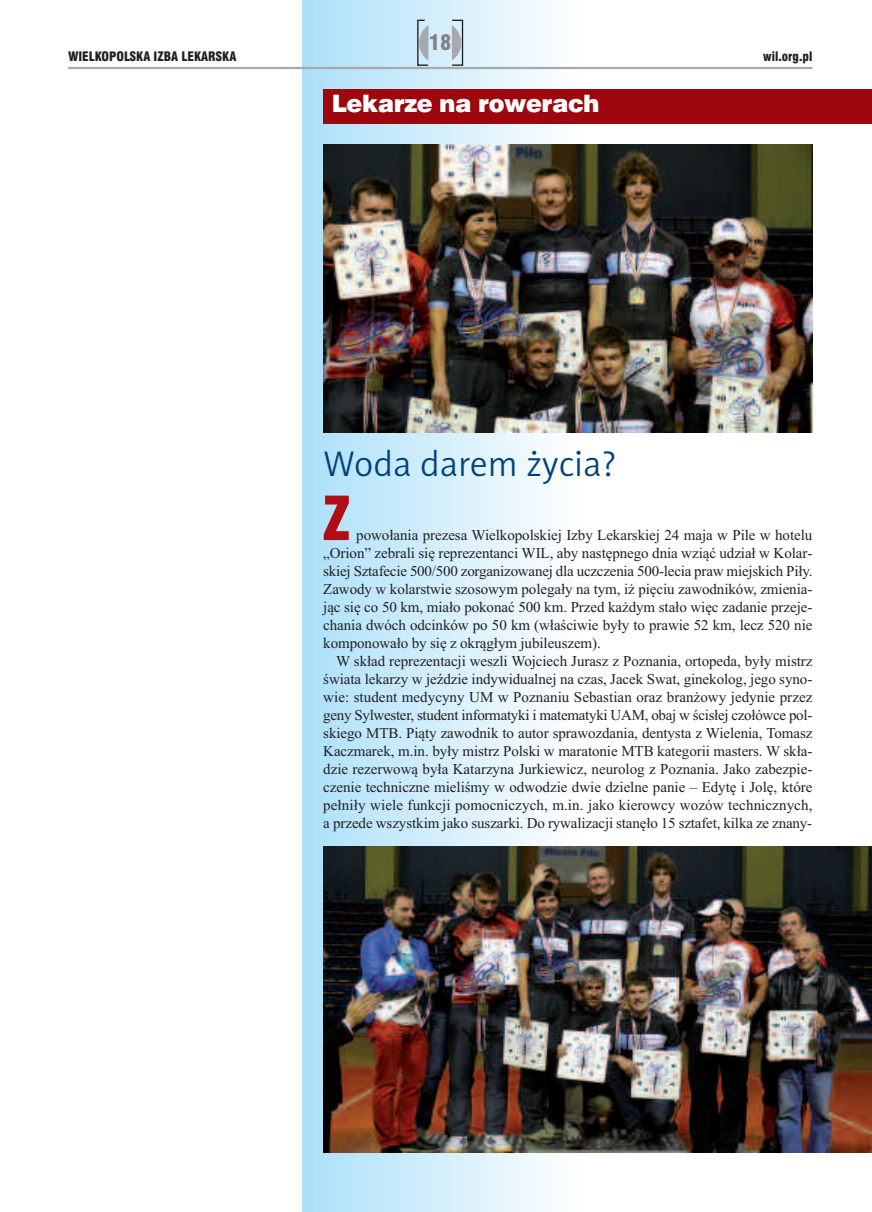
<style>
.page{position:relative;width:872px;height:1212px;background:#fff}
.page>*{position:absolute;margin:0;border:0;box-sizing:border-box;transform-origin:0 0}
.t1{font:900 condensed 66px "Myriad Pro";color:#b00d15}
.t2{font:36px "Naomi Sans EFNTT Light";color:#004279}
.t3{font:24px "Swis 721 Blk EU";letter-spacing:-.02em;color:#fff}
.t4{font:21px "Swis 721 Blk Cn EU";color:#808285}
.t5{font:15px/18px "Times New Roman";letter-spacing:-.005em;color:#231f20;text-align:justify}
.t6{font:12.75px "Swis 721 Blk Cn EU";color:#231f20}
</style>
<div class="page">
<div style="left:302px;top:0;width:276px;height:1212px;background:linear-gradient(to right,#abdff7,#fcfdfd)"></div>
<div style="left:451px;top:20px;width:12px;height:46px;border:1px solid #231f20"></div>
<svg style="left:452px;top:25px;width:9px;height:35px"></svg>
<svg style="left:416px;top:19px;width:13px;height:48px"></svg>
<hr style="left:68px;top:67px;width:744px;height:2px;background:#a8a9ad">
<div style="left:323px;top:89px;width:549px;height:34px;background:#9d070d"></div>
<img style="left:323px;top:144px;width:489px;height:288px">
<img style="left:323px;top:846px;width:549px;height:306px">
<h3 class="t4" style="left:429px;top:30px;width:24px">18</h3>
<p class="t6" style="left:68px;top:48px;width:170px">WIELKOPOLSKA IZBA LEKARSKA</p>
<p class="t6" style="left:763px;top:48px;width:51px">wil.org.pl</p>
<h3 class="t3" style="left:332px;top:89px;width:269px">Lekarze na rowerach</h3>
<h2 class="t2" style="left:323px;top:443px;width:295px">Woda darem życia?</h2>
<h1 class="t1" style="left:323px;top:495px;width:28px">Z</h1>
<p class="t5" style="left:323px;top:526px;width:490px;text-indent:33px">powołania prezesa Wielkopolskiej Izby Lekarskiej 24 maja w Pile w hotelu „Orion” zebrali się reprezentanci WIL, aby następnego dnia wziąć udział w Kolar&shy;skiej Sztafecie 500/500 zorganizowanej dla uczczenia 500-lecia praw miejskich Piły.<br>Zawody w kolarstwie szosowym polegały na tym, iż pięciu zawodników, zmienia&shy;jąc się co 50 km, miało pokonać 500 km. Przed każdym stało więc zadanie przeje&shy;chania dwóch odcinków po 50 km (właściwie były to prawie 52 km, lecz 520 nie komponowało by się z okrągłym jubileuszem).</p>
<p class="t5" style="left:323px;top:652px;width:490px;text-indent:13px">W skład reprezentacji weszli Wojciech Jurasz z Poznania, ortopeda, były mistrz świata lekarzy w jeździe indywidualnej na czas, Jacek Swat, ginekolog, jego syno&shy;wie: student medycyny UM w Poznaniu Sebastian oraz branżowy jedynie przez geny Sylwester, student informatyki i matematyki UAM, obaj w ścisłej czołówce pol&shy;skiego MTB. Piąty zawodnik to autor sprawozdania, dentysta z Wielenia, Tomasz Kaczmarek, m.in. były mistrz Polski w maratonie MTB kategorii masters. W skła&shy;dzie rezerwową była Katarzyna Jurkiewicz, neurolog z Poznania. Jako zabezpie&shy;czenie techniczne mieliśmy w odwodzie dwie dzielne panie – Edytę i Jolę, które pełniły wiele funkcji pomocniczych, m.in. jako kierowcy wozów technicznych, a przede wszystkim jako suszarki. Do rywalizacji stanęło 15 sztafet, kilka ze znany-</p>
</div>
